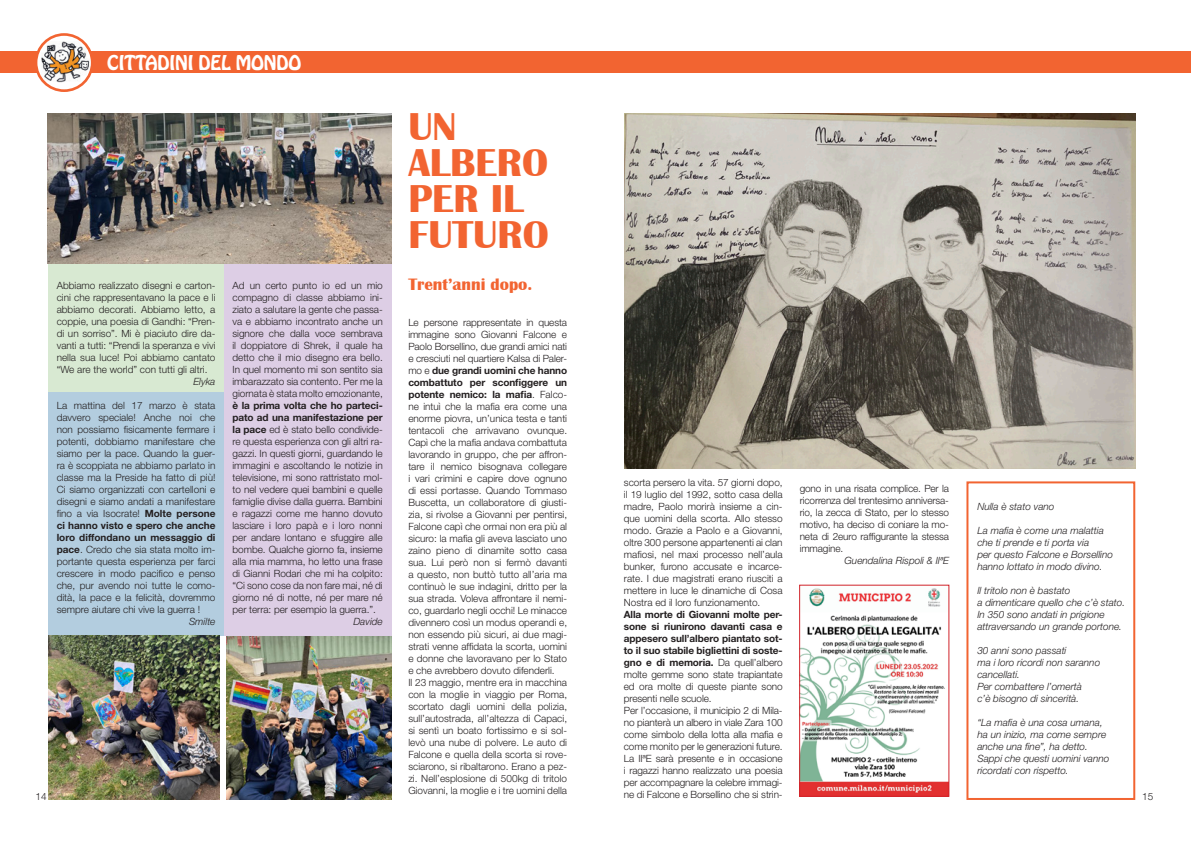
<style>
.page{position:relative;width:1191px;height:842px;background:#fff}
.page>*{position:absolute;margin:0;border:0;box-sizing:border-box;transform-origin:0 0}
.titoli{font:700 40px/36px "Britannic";color:#f26431}
.spumoni{font:18px "Hobo Std";letter-spacing:-.01em;color:#fff}
.sottotitolo{font:700 17px "Britannic";color:#f26431}
.articoli{font:300 10px/12px "Helvetica Neue LT Std";color:#231f20;text-align:justify}
.articoli-2{font:italic 300 10px/12px "Helvetica Neue LT Std";color:#231f20}
.articoli-3{font:700 10px/12px "Helvetica Neue LT Std";letter-spacing:-.01em;color:#231f20;text-align:justify}
.firma{font:italic 300 10px "Helvetica Neue LT Std";color:#231f20}
.s1{font-weight:700}
.s2{font-weight:300}
</style>
<div class="page">
<div style="left:48px;top:264px;width:176px;height:128px;background:#d8e9d2"></div>
<div style="left:48px;top:392px;width:176px;height:244px;background:#b3cddf"></div>
<div style="left:224px;top:264px;width:167px;height:372px;background:#ddcee5"></div>
<img style="left:48px;top:113px;width:343px;height:151px">
<img style="left:48px;top:636px;width:171px;height:163px">
<img style="left:227px;top:637px;width:164px;height:162px">
<img style="left:624px;top:113px;width:511px;height:356px">
<img style="left:801px;top:588px;width:146px;height:207px">
<div style="left:799px;top:585px;width:150px;height:212px;border:1px solid #d1232a"></div>
<div style="left:966px;top:481px;width:169px;height:319px;border:2px solid #f26431"></div>
<div style="left:0;top:51px;width:1191px;height:22px;background:#f26431"></div>
<svg style="left:36px;top:34px;width:56px;height:57px"></svg>
<img style="left:41px;top:41px;width:50px;height:42px">
<div style="left:35px;top:33px;width:59px;height:59px;border:3px solid #f26431;border-radius:50%"></div>
<p class="spumoni" style="left:107px;top:50px;width:195px">CITTADINI DEL MONDO</p>
<p class="titoli" style="left:408px;top:110px;width:142px">UN<br>ALBERO<br>PER IL<br>FUTURO</p>
<p class="sottotitolo" style="left:408px;top:275px;width:125px">Trent’anni dopo.</p>
<p class="articoli" style="left:408px;top:316px;width:160px">Le persone rappresentate in questa immagine sono Giovanni Falcone e Paolo Borsellino, due grandi amici nati e cresciuti nel quartiere Kalsa di Paler&shy;mo e <span class="s1">due grandi uomini che hanno combattuto per sconfiggere un potente nemico: la mafia</span>. Falco&shy;ne intuì che la mafia era come una enorme piovra, un’unica testa e tanti tentacoli che arrivavano ovunque.<br>Capì che la mafia andava combattuta lavorando in gruppo, che per affron&shy;tare il nemico bisognava collegare i vari crimini e capire dove ognuno di essi portasse. Quando Tommaso Buscetta, un collaboratore di giusti&shy;zia, si rivolse a Giovanni per pentirsi, Falcone capì che ormai non era più al sicuro: la mafia gli aveva lasciato uno zaino pieno di dinamite sotto casa sua. Lui però non si fermò davanti a questo, non buttò tutto all’aria ma continuò le sue indagini, dritto per la sua strada. Voleva affrontare il nemi&shy;co, guardarlo negli occhi! Le minacce divennero così un modus operandi e, non essendo più sicuri, ai due magi&shy;strati venne affidata la scorta, uomini e donne che lavoravano per lo Stato e che avrebbero dovuto difenderli.</p>
<p class="articoli" style="left:408px;top:676px;width:160px">Il 23 maggio, mentre era in macchina con la moglie in viaggio per Roma, scortato dagli uomini della polizia, sull’autostrada, all’altezza di Capaci, si sentì un boato fortissimo e si sol&shy;levò una nube di polvere. Le auto di Falcone e quella della scorta si rove&shy;sciarono, si ribaltarono. Erano a pez&shy;zi. Nell’esplosione di 500kg di tritolo Giovanni, la moglie e i tre uomini della</p>
<p class="articoli" style="left:57px;top:279px;width:160px">Abbiamo realizzato disegni e carton&shy;cini che rappresentavano la pace e li abbiamo decorati. Abbiamo letto, a coppie, una poesia di Gandhi: “Pren&shy;di un sorriso”. Mi è piaciuto dire da&shy;vanti a tutti: “Prendi la speranza e vivi nella sua luce! Poi abbiamo cantato “We are the world” con tutti gli altri.</p>
<p class="firma" style="left:193px;top:375px;width:24px">Elyka</p>
<p class="articoli" style="left:57px;top:399px;width:160px">La mattina del 17 marzo è stata davvero speciale! Anche noi che non possiamo fisicamente fermare i potenti, dobbiamo manifestare che siamo per la pace. Quando la guer&shy;ra è scoppiata ne abbiamo parlato in classe ma la Preside ha fatto di più!<br>Ci siamo organizzati con cartelloni e disegni e siamo andati a manifestare fino a via Isocrate! <span class="s1">Molte persone ci hanno visto e spero che anche loro diffondano un messaggio di pace</span>. Credo che sia stata molto im&shy;portante questa esperienza per farci crescere in modo pacifico e penso che, pur avendo noi tutte le como&shy;dità, la pace e la felicità, dovremmo sempre aiutare chi vive la guerra !</p>
<p class="firma" style="left:189px;top:615px;width:28px">Smilte</p>
<p class="articoli" style="left:232px;top:279px;width:152px">Ad un certo punto io ed un mio compagno di classe abbiamo ini&shy;ziato a salutare la gente che passa&shy;va e abbiamo incontrato anche un signore che dalla voce sembrava il doppiatore di Shrek, il quale ha detto che il mio disegno era bello.<br>In quel momento mi son sentito sia imbarazzato sia contento. Per me la giornata è stata molto emozionante, <span class="s1">è la prima volta che ho parteci&shy;pato ad una manifestazione per la pace</span> ed è stato bello condivide&shy;re questa esperienza con gli altri ra&shy;gazzi. In questi giorni, guardando le immagini e ascoltando le notizie in televisione, mi sono rattristato mol&shy;to nel vedere quei bambini e quelle famiglie divise dalla guerra. Bambini e ragazzi come me hanno dovuto lasciare i loro papà e i loro nonni per andare lontano e sfuggire alle bombe. Qualche giorno fa, insieme alla mia mamma, ho letto una frase di Gianni Rodari che mi ha colpito: “Ci sono cose da non fare mai, né di giorno né di notte, né per mare né per terra: per esempio la guerra.”.</p>
<p class="firma" style="left:353px;top:615px;width:31px">Davide</p>
<p class="articoli" style="left:624px;top:476px;width:160px">scorta persero la vita. 57 giorni dopo, il 19 luglio del 1992, sotto casa della madre, Paolo morirà insieme a cin&shy;que uomini della scorta. Allo stesso modo. Grazie a Paolo e a Giovanni, oltre 300 persone appartenenti ai clan mafiosi, nel maxi processo nell’aula bunker, furono accusate e incarce&shy;rate. I due magistrati erano riusciti a mettere in luce le dinamiche di Cosa Nostra ed il loro funzionamento.</p>
<p class="articoli-3" style="left:624px;top:608px;width:160px">Alla morte di Giovanni molte per&shy;sone si riunirono davanti casa e appesero sull’albero piantato sot&shy;to il suo stabile bigliettini di soste&shy;gno e di memoria. <span class="s2">Da quell’albero molte gemme sono state trapiantate ed ora molte di queste piante sono presenti nelle scuole.</span></p>
<p class="articoli" style="left:624px;top:704px;width:160px">Per l’occasione, il municipio 2 di Mila&shy;no pianterà un albero in viale Zara 100 come simbolo della lotta alla mafia e come monito per le generazioni future.<br>La IIªE sarà presente e in occasione i ragazzi hanno realizzato una poesia per accompagnare la celebre immagi&shy;ne di Falcone e Borsellino che si strin-</p>
<p class="articoli" style="left:799px;top:482px;width:151px">gono in una risata complice. Per la ricorrenza del trentesimo anniversa&shy;rio, la zecca di Stato, per lo stesso motivo, ha deciso di coniare la mo&shy;neta di 2euro raffigurante la stessa immagine.</p>
<p class="firma" style="left:844px;top:554px;width:106px">Guendalina Rispoli &amp; IIªE</p>
<p class="articoli-2" style="left:977px;top:501px;width:79px">Nulla è stato vano</p>
<p class="articoli-2" style="left:977px;top:525px;width:128px">La mafia è come una malattia</p>
<p class="articoli-2" style="left:977px;top:537px;width:113px">che ti prende e ti porta via</p>
<p class="articoli-2" style="left:977px;top:549px;width:137px">per questo Falcone e Borsellino</p>
<p class="articoli-2" style="left:977px;top:561px;width:127px">hanno lottato in modo divino.</p>
<p class="articoli-2" style="left:977px;top:585px;width:94px">Il tritolo non è bastato</p>
<p class="articoli-2" style="left:977px;top:597px;width:149px">a dimenticare quello che c’è stato.</p>
<p class="articoli-2" style="left:977px;top:609px;width:129px">In 350 sono andati in prigione</p>
<p class="articoli-2" style="left:977px;top:621px;width:146px">attraversando un grande portone.</p>
<p class="articoli-2" style="left:977px;top:645px;width:91px">30 anni sono passati</p>
<p class="articoli-2" style="left:977px;top:657px;width:124px">ma i loro ricordi non saranno cancellati.</p>
<p class="articoli-2" style="left:977px;top:681px;width:106px">Per combattere l’omertà</p>
<p class="articoli-2" style="left:977px;top:693px;width:103px">c’è bisogno di sincerità.</p>
<p class="articoli-2" style="left:977px;top:717px;width:127px">“La mafia è una cosa umana,</p>
<p class="articoli-2" style="left:977px;top:729px;width:130px">ha un inizio, ma come sempre</p>
<p class="articoli-2" style="left:977px;top:741px;width:112px">anche una fine”, ha detto.</p>
<p class="articoli-2" style="left:977px;top:753px;width:134px">Sappi che questi uomini vanno ricordati con rispetto.</p>
<p class="articoli" style="left:35px;top:790px;width:13px">14</p>
<p class="articoli" style="left:1142px;top:790px;width:13px">15</p>
</div>
